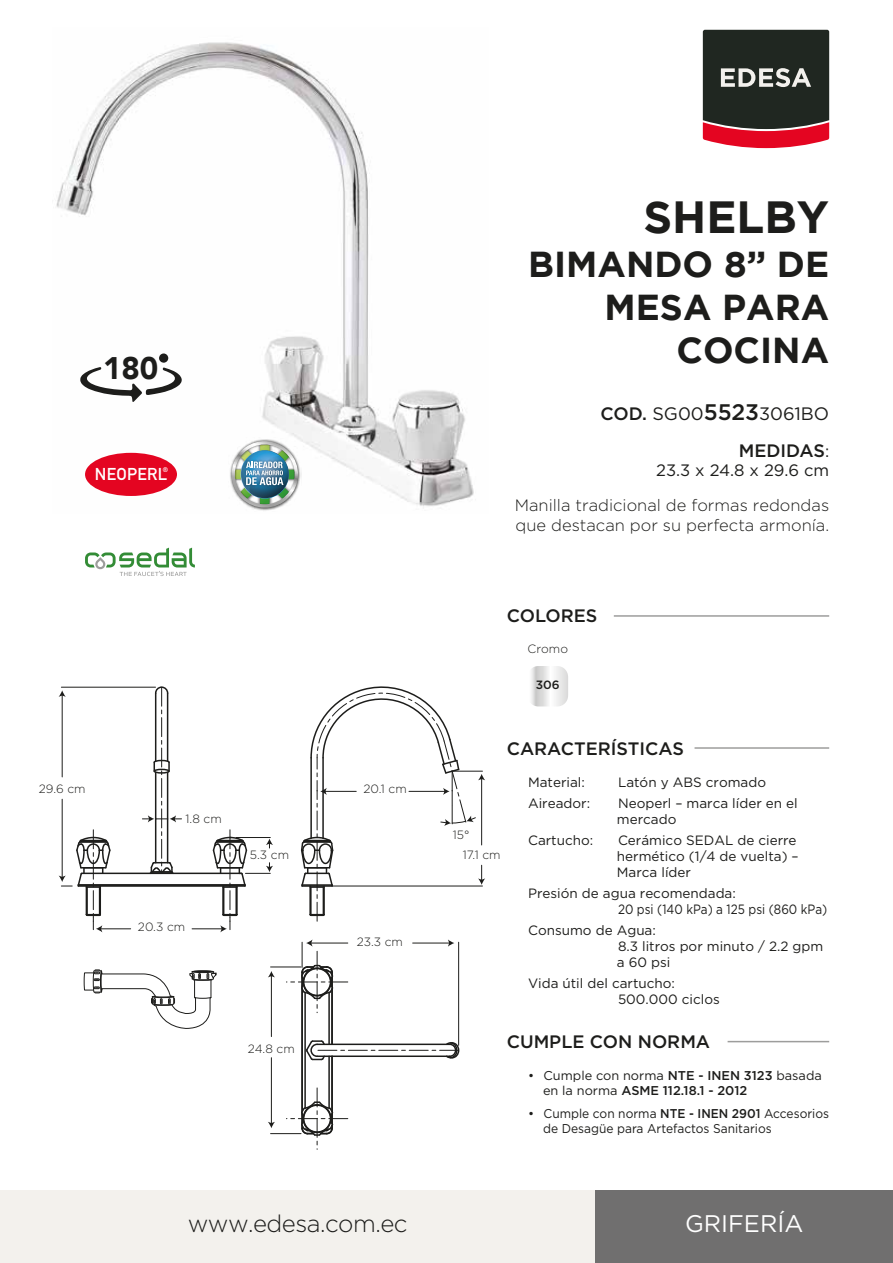
<style>
.page{position:relative;width:893px;height:1263px;background:#fff}
.page>*{position:absolute;margin:0;border:0;box-sizing:border-box;transform-origin:0 0}
.t1{font:700 45px "Gotham";color:#1d1d1b}
.t2{font:700 36px/43.2px "Gotham";color:#1d1d1b;text-align:right}
.t3{font:900 31.2px "Avenir";color:#1d1d1b}
.t4{font:300 24px "Gotham";letter-spacing:-.02em;color:#1d1d1b}
.t5{font:24px "Gotham";color:#fff}
.t6{font:500 18px/36.6px "Gotham";color:#1d1d1b;text-align:right}
.t7{font:700 16.95px "DIN Alternate";letter-spacing:.02em;color:#fff}
.t8{font:300 16.5px/19.8px "Gotham";color:#1d1d1b}
.t9{font:16.5px "Gotham";color:#1d1d1b}
.t10{font:13.5px/16.2px "Gotham";color:#1d1d1b}
.t11{font:12.75px/15.3px "Gotham";color:#1d1d1b}
.t12{font:300 12px "Gotham";color:#1d1d1b}
.t13{font:500 12px "Gotham";color:#1d1d1b}
.t14{font:700 6.6px "DIN Alternate";color:#fff}
.s1{font-weight:400}
.s2{font-size:22.5px}
.s3{font-weight:400;font-size:16.5px}
.s4{font-weight:500}
</style>
<div class="page">
<img style="left:56px;top:42px;width:418px;height:466px">
<div style="left:85px;top:453px;width:92px;height:43px;background:#e40521;border-radius:50%"></div>
<svg style="left:85px;top:548px;width:110px;height:28px"></svg>
<img style="left:228px;top:438px;width:73px;height:3px">
<img style="left:227px;top:441px;width:75px;height:70px">
<svg style="left:80px;top:367px;width:103px;height:35px"></svg>
<div style="left:159px;top:353px;width:9px;height:10px;background:#1d1d1b;border-radius:50%"></div>
<div style="left:0;top:1191px;width:893px;height:72px;background:#f3f1ed"></div>
<div style="left:595px;top:1191px;width:298px;height:72px;background:#706f6f"></div>
<hr style="left:728px;top:1041px;width:101px;height:1px;background:#9d9d9c">
<hr style="left:694px;top:747px;width:135px;height:2px;background:#9d9d9c">
<hr style="left:614px;top:615px;width:215px;height:2px;background:#9d9d9c">
<svg style="left:531px;top:666px;width:37px;height:40px"></svg>
<svg style="left:703px;top:30px;width:126px;height:118px;background:#523736"></svg>
<svg style="left:83px;top:969px;width:134px;height:60px"></svg>
<hr style="left:82px;top:872px;width:159px;height:2px;background:#1d1d1b">
<hr style="left:78px;top:885px;width:167px;height:2px;background:#1d1d1b">
<hr style="left:78px;top:884px;width:167px;height:2px;background:#1d1d1b">
<hr style="left:301px;top:989px;width:2px;height:122px;background:#1d1d1b">
<hr style="left:331px;top:989px;width:2px;height:55px;background:#1d1d1b">
<hr style="left:331px;top:1056px;width:2px;height:55px;background:#1d1d1b">
<hr style="left:304px;top:992px;width:2px;height:116px;background:#1d1d1b">
<hr style="left:328px;top:1056px;width:2px;height:52px;background:#1d1d1b">
<hr style="left:328px;top:992px;width:2px;height:52px;background:#1d1d1b">
<svg style="left:286px;top:1088px;width:62px;height:61px"></svg>
<svg style="left:305px;top:1039px;width:155px;height:22px"></svg>
<hr style="left:100px;top:928px;width:31px;height:1px;background:#1d1d1b">
<hr style="left:192px;top:928px;width:30px;height:1px;background:#1d1d1b">
<hr style="left:61px;top:687px;width:95px;height:1px;background:#1d1d1b">
<hr style="left:62px;top:799px;width:1px;height:78px;background:#1d1d1b">
<svg style="left:59px;top:830px;width:53px;height:102px"></svg>
<hr style="left:62px;top:695px;width:1px;height:82px;background:#1d1d1b">
<svg style="left:59px;top:690px;width:7px;height:7px"></svg>
<svg style="left:300px;top:686px;width:185px;height:235px"></svg>
<svg style="left:142px;top:686px;width:40px;height:189px"></svg>
<hr style="left:458px;top:942px;width:1px;height:103px;background:#1d1d1b">
<svg style="left:286px;top:939px;width:62px;height:74px"></svg>
<hr style="left:413px;top:943px;width:37px;height:1px;background:#1d1d1b">
<svg style="left:448px;top:939px;width:6px;height:7px"></svg>
<hr style="left:271px;top:966px;width:30px;height:1px;background:#1d1d1b">
<hr style="left:271px;top:1133px;width:30px;height:1px;background:#1d1d1b">
<hr style="left:271px;top:975px;width:1px;height:61px;background:#1d1d1b">
<svg style="left:268px;top:971px;width:7px;height:6px"></svg>
<hr style="left:271px;top:1058px;width:1px;height:66px;background:#1d1d1b">
<svg style="left:268px;top:1122px;width:7px;height:6px"></svg>
<svg style="left:212px;top:830px;width:61px;height:102px"></svg>
<h3 class="t3" style="left:103px;top:342px;width:57px">180</h3>
<p class="t14" style="left:163px;top:465px;width:7px">®</p>
<p class="t7" style="left:95px;top:462px;width:74px">NEOPERL</p>
<p class="t12" style="left:39px;top:781px;width:48px">29.6 cm</p>
<p class="t12" style="left:363px;top:781px;width:45px">20.1 cm</p>
<p class="t12" style="left:186px;top:811px;width:38px">1.8 cm</p>
<p class="t12" style="left:138px;top:919px;width:49px">20.3 cm</p>
<p class="t12" style="left:250px;top:847px;width:41px">5.3 cm</p>
<p class="t12" style="left:248px;top:1041px;width:48px">24.8 cm</p>
<p class="t12" style="left:357px;top:934px;width:48px">23.3 cm</p>
<h3 class="t4" style="left:188px;top:1208px;width:221px">www.edesa.com.ec</h3>
<h1 class="t1" style="left:643px;top:191px;width:187px">SHELBY</h1>
<h2 class="t2" style="left:528px;top:241px;width:302px">BIMANDO 8” DE<br>MESA PARA<br>COCINA</h2>
<h3 class="t6" style="left:600px;top:395px;width:230px">COD. <span class="s1">SG00</span><span class="s2">5523</span><span class="s1">3061BO<br></span>MEDIDAS<span class="s3">:</span></h3>
<p class="t9" style="left:656px;top:460px;width:175px">23.3 x 24.8 x 29.6 cm</p>
<p class="t8" style="left:515px;top:495px;width:316px">Manilla tradicional de formas redondas que destacan por su perfecta armonía.</p>
<h3 class="t6" style="left:507px;top:597px;width:92px">COLORES</h3>
<p class="t12" style="left:528px;top:641px;width:42px">Cromo</p>
<p class="t13" style="left:536px;top:676px;width:25px">306</p>
<p class="t12" style="left:453px;top:827px;width:18px">15°</p>
<p class="t12" style="left:463px;top:847px;width:39px">17.1 cm</p>
<h3 class="t6" style="left:507px;top:730px;width:179px">CARACTERÍSTICAS</h3>
<p class="t10" style="left:528px;top:774px;width:58px">Material:</p>
<p class="t10" style="left:618px;top:774px;width:150px">Latón y ABS cromado</p>
<p class="t10" style="left:528px;top:794px;width:64px">Aireador:</p>
<p class="t10" style="left:617px;top:794px;width:182px">Neoperl – marca líder en el mercado</p>
<p class="t10" style="left:528px;top:831px;width:67px">Cartucho:</p>
<p class="t10" style="left:617px;top:831px;width:183px">Cerámico SEDAL de cierre hermético (1/4 de vuelta) –<br>Marca líder</p>
<p class="t10" style="left:618px;top:884px;width:211px;text-indent:-90px">Presión de agua recomendada:<br>20 psi (140 kPa) a 125 psi (860 kPa)</p>
<p class="t10" style="left:617px;top:921px;width:208px;text-indent:-89px">Consumo de Agua:<br>8.3 litros por minuto / 2.2 gpm a 60 psi</p>
<p class="t10" style="left:618px;top:974px;width:103px;text-indent:-90px">Vida útil del cartucho:<br>500.000 ciclos</p>
<h3 class="t6" style="left:507px;top:1023px;width:205px">CUMPLE CON NORMA</h3>
<p class="t11" style="left:543px;top:1067px;width:280px;text-indent:-15px">• Cumple con norma <span class="s4">NTE - INEN 3123</span> basada en la norma <span class="s4">ASME 112.18.1 - 2012</span></p>
<p class="t11" style="left:543px;top:1106px;width:288px;text-indent:-15px">• Cumple con norma <span class="s4">NTE - INEN 2901</span> Accesorios de Desagüe para Artefactos Sanitarios</p>
<h3 class="t5" style="left:685px;top:1208px;width:120px">GRIFERÍA</h3>
</div>
